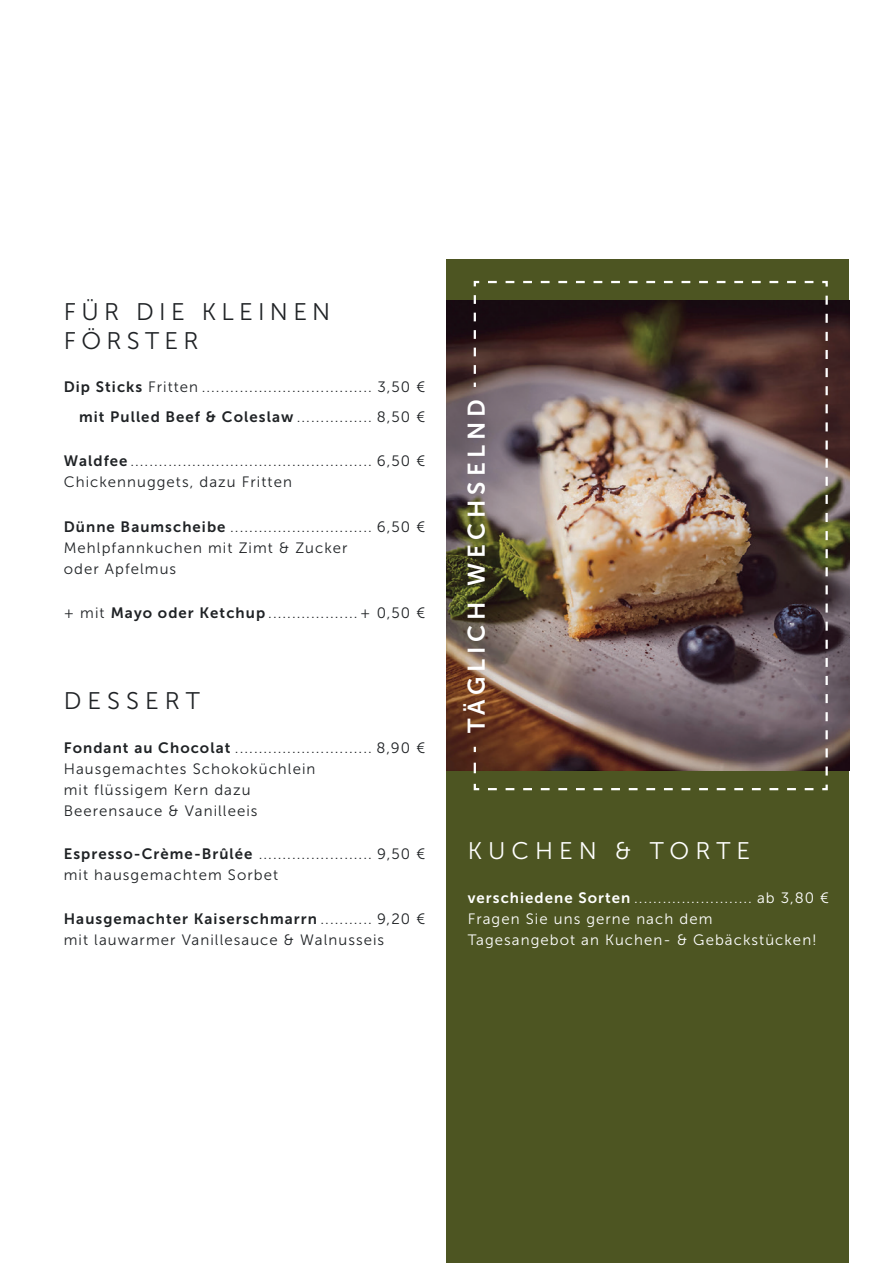
<style>
.page{position:relative;width:893px;height:1263px;background:#fff}
.page>*{position:absolute;margin:0;border:0;box-sizing:border-box;transform-origin:0 0}
.Head{font:24px/28.8px "Museo Sans 300";letter-spacing:.22em;color:#1f2225}
.Head-2{font:24px "Museo Sans 700";letter-spacing:.2em;color:#fff}
.Head-3{font:24px "Museo Sans 300";letter-spacing:.25em;color:#fff}
.Head-4{font:24px "Museo Sans 300";letter-spacing:.25em;color:#1f2225}
.Fliess{font:15px "Museo Sans 300";letter-spacing:.07em;color:#1f2225}
.Fliess-2{font:15px "Museo Sans 300";letter-spacing:.07em;color:#fff}
.Fliess-3{font:15px "Museo Sans 700";letter-spacing:.07em;color:#1f2225}
.s1{font-family:"Museo Sans 700"}
.s2{font-family:"Museo Sans 300"}
</style>
<div class="page">
<div style="left:446px;top:259px;width:403px;height:1004px;background:#4d5522"></div>
<img style="left:446px;top:301px;width:403px;height:469px">
<img style="left:473px;top:280px;width:356px;height:511px">
<p class="Head" style="left:64px;top:298px;width:268px">FÜR DIE KLEINEN<br>FÖRSTER</p>
<p class="Fliess" style="left:64px;top:379px;width:363px"><span class="s1">Dip Sticks</span> Fritten .................................... 3,50 €</p>
<p class="Fliess-3" style="left:79px;top:409px;width:348px">mit Pulled Beef &amp; Coleslaw <span class="s2">................ 8,50 €</span></p>
<p class="Fliess" style="left:64px;top:453px;width:363px"><span class="s1">Waldfee</span> ................................................... 6,50 €</p>
<p class="Fliess" style="left:64px;top:474px;width:230px">Chickennuggets, dazu Fritten</p>
<p class="Fliess" style="left:64px;top:519px;width:363px"><span class="s1">Dünne Baumscheibe</span> .............................. 6,50 €</p>
<p class="Fliess" style="left:64px;top:540px;width:285px">Mehlpfannkuchen mit Zimt &amp; Zucker</p>
<p class="Fliess" style="left:64px;top:561px;width:114px">oder Apfelmus</p>
<p class="Fliess" style="left:64px;top:604px;width:363px">+ mit <span class="s1">Mayo oder Ketchup</span> ...................+ 0,50 €</p>
<p class="Head-4" style="left:64px;top:688px;width:138px">DESSERT</p>
<p class="Fliess" style="left:64px;top:739px;width:363px"><span class="s1">Fondant au Chocolat</span> ............................. 8,90 €</p>
<p class="Fliess" style="left:64px;top:760px;width:253px">Hausgemachtes Schokoküchlein</p>
<p class="Fliess" style="left:64px;top:781px;width:188px">mit flüssigem Kern dazu</p>
<p class="Fliess" style="left:64px;top:802px;width:195px">Beerensauce &amp; Vanilleeis</p>
<p class="Fliess" style="left:64px;top:846px;width:363px"><span class="s1">Espresso-Crème-Brûlée</span> ........................ 9,50 €</p>
<p class="Fliess" style="left:64px;top:867px;width:216px">mit hausgemachtem Sorbet</p>
<p class="Fliess-3" style="left:64px;top:910px;width:363px">Hausgemachter Kaiserschmarrn <span class="s2">........... 9,20 €</span></p>
<p class="Fliess" style="left:64px;top:931px;width:322px">mit lauwarmer Vanillesauce &amp; Walnusseis</p>
<p class="Head-2" style="left:463px;top:733px;width:335px;rotate:-90deg">TÄGLICH WECHSELND</p>
<p class="Head-3" style="left:468px;top:838px;width:284px">KUCHEN &amp; TORTE</p>
<p class="Fliess-2" style="left:468px;top:889px;width:363px"><span class="s1">verschiedene Sorten</span> ......................... ab 3,80 €</p>
<p class="Fliess-2" style="left:468px;top:910px;width:246px">Fragen Sie uns gerne nach dem</p>
<p class="Fliess-2" style="left:468px;top:931px;width:351px">Tagesangebot an Kuchen- &amp; Gebäckstücken!</p>
</div>
